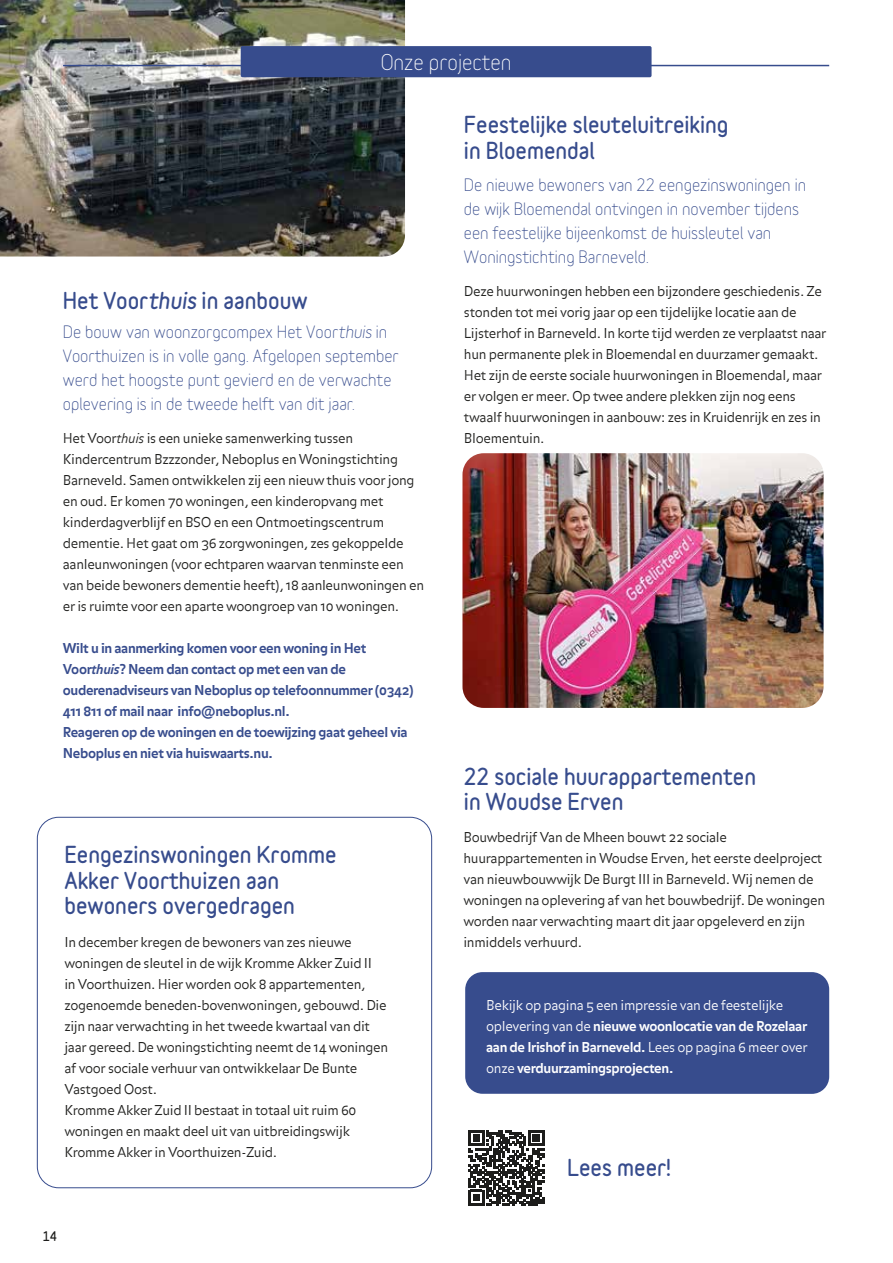
<style>
.page{position:relative;width:893px;height:1263px;background:#fff}
.page>*{position:absolute;margin:0;border:0;box-sizing:border-box;transform-origin:0 0}
.t1{font:900 21px/25.2px "Variable";color:#374c8d}
.t2{font:21px "Variable";color:#fff}
.t3{font:16.5px/24px "Variable";color:#374c8d}
.t4{font:300 13.5px/21px "Balance OT";letter-spacing:-.025em;color:#1d1d1b}
.t5{font:700 13.5px/21px "Balance OT";letter-spacing:-.025em;color:#374c8d}
.t6{font:300 13.5px/21px "Balance OT";letter-spacing:-.025em;color:#fff}
.t7{font:900 12px "Variable";color:#1d1d1b}
.s1{font-style:italic}
.s2{font-weight:700}
</style>
<div class="page">
<img style="left:0;top:0;width:405px;height:256px">
<div style="left:465px;top:972px;width:364px;height:122px;background:#374c8d;border-radius:17px"></div>
<img style="left:462px;top:453px;width:362px;height:255px">
<svg style="left:468px;top:1130px;width:76px;height:76px"></svg>
<div style="left:241px;top:46px;width:411px;height:31px;background:#374c8d;border-radius:2px"></div>
<hr style="left:63px;top:65px;width:766px;height:1px;background:#374c8d">
<h1 class="t2" style="left:381px;top:50px;width:132px">Onze projecten</h1>
<h1 class="t1" style="left:63px;top:288px;width:246px">Het Voor<span class="s1">thuis</span> in aanbouw</h1>
<p class="t3" style="left:63px;top:319px;width:337px">De bouw van woonzorgcompex Het Voor<span class="s1">thuis</span> in Voorthuizen is in volle gang. Afgelopen september werd het hoogste punt gevierd en de verwachte oplevering is in de tweede helft van dit jaar.</p>
<p class="t4" style="left:63px;top:428px;width:363px">Het Voor<span class="s1">thuis</span> is een unieke samenwerking tussen Kindercentrum Bzzzonder, Neboplus en Woningstichting Barneveld. Samen ontwikkelen zij een nieuw thuis voor jong en oud. Er komen 70 woningen, een kinderopvang met kinderdagverblijf en BSO en een Ontmoetingscentrum dementie. Het gaat om 36 zorgwoningen, zes gekoppelde aanleunwoningen (voor echtparen waarvan tenminste een van beide bewoners dementie heeft), 18 aanleunwoningen en er is ruimte voor een aparte woongroep van 10 woningen.</p>
<p class="t5" style="left:63px;top:638px;width:352px">Wilt u in aanmerking komen voor een woning in Het Voor<span class="s1">thuis</span>? Neem dan contact op met een van de ouderenadviseurs van Neboplus op telefoonnummer (0342)<br>411 811 of mail naar info@neboplus.nl.<br>Reageren op de woningen en de toewijzing gaat geheel via Neboplus en niet via huiswaarts.nu.</p>
<h1 class="t1" style="left:64px;top:842px;width:274px">Eengezinswoningen Kromme<br>Akker Voorthuizen aan bewoners overgedragen</h1>
<p class="t4" style="left:64px;top:932px;width:325px">In december kregen de bewoners van zes nieuwe woningen de sleutel in de wijk Kromme Akker Zuid II<br>in Voorthuizen. Hier worden ook 8 appartementen, zogenoemde beneden-bovenwoningen, gebouwd. Die zijn naar verwachting in het tweede kwartaal van dit jaar gereed. De woningstichting neemt de 14 woningen af voor sociale verhuur van ontwikkelaar De Bunte Vastgoed Oost.<br>Kromme Akker Zuid II bestaat in totaal uit ruim 60 woningen en maakt deel uit van uitbreidingswijk Kromme Akker in Voorthuizen-Zuid.</p>
<p class="t7" style="left:43px;top:1228px;width:16px">14</p>
<h1 class="t1" style="left:464px;top:112px;width:266px">Feestelijke sleuteluitreiking in Bloemendal</h1>
<p class="t3" style="left:464px;top:172px;width:344px">De nieuwe bewoners van 22 eengezinswoningen in de wijk Bloemendal ontvingen in november tijdens een feestelijke bijeenkomst de huissleutel van Woningstichting Barneveld.</p>
<p class="t4" style="left:464px;top:281px;width:364px">Deze huurwoningen hebben een bijzondere geschiedenis. Ze stonden tot mei vorig jaar op een tijdelijke locatie aan de Lijsterhof in Barneveld. In korte tijd werden ze verplaatst naar hun permanente plek in Bloemendal en duurzamer gemaakt.<br>Het zijn de eerste sociale huurwoningen in Bloemendal, maar er volgen er meer. Op twee andere plekken zijn nog eens twaalf huurwoningen in aanbouw: zes in Kruidenrijk en zes in Bloementuin.</p>
<h1 class="t1" style="left:464px;top:764px;width:294px">22 sociale huurappartementen in Woudse Erven</h1>
<p class="t4" style="left:463px;top:827px;width:363px">Bouwbedrijf Van de Mheen bouwt 22 sociale huurappartementen in Woudse Erven, het eerste deelproject van nieuwbouwwijk De Burgt III in Barneveld. Wij nemen de woningen na oplevering af van het bouwbedrijf. De woningen worden naar verwachting maart dit jaar opgeleverd en zijn inmiddels verhuurd.</p>
<p class="t6" style="left:486px;top:995px;width:323px">Bekijk op pagina 5 een impressie van de feestelijke oplevering van de <span class="s2">nieuwe woonlocatie van de Rozelaar aan de Irishof in Barneveld.</span> Lees op pagina 6 meer over onze <span class="s2">verduurzamingsprojecten.</span></p>
<h1 class="t1" style="left:567px;top:1155px;width:105px">Lees meer!</h1>
</div>
